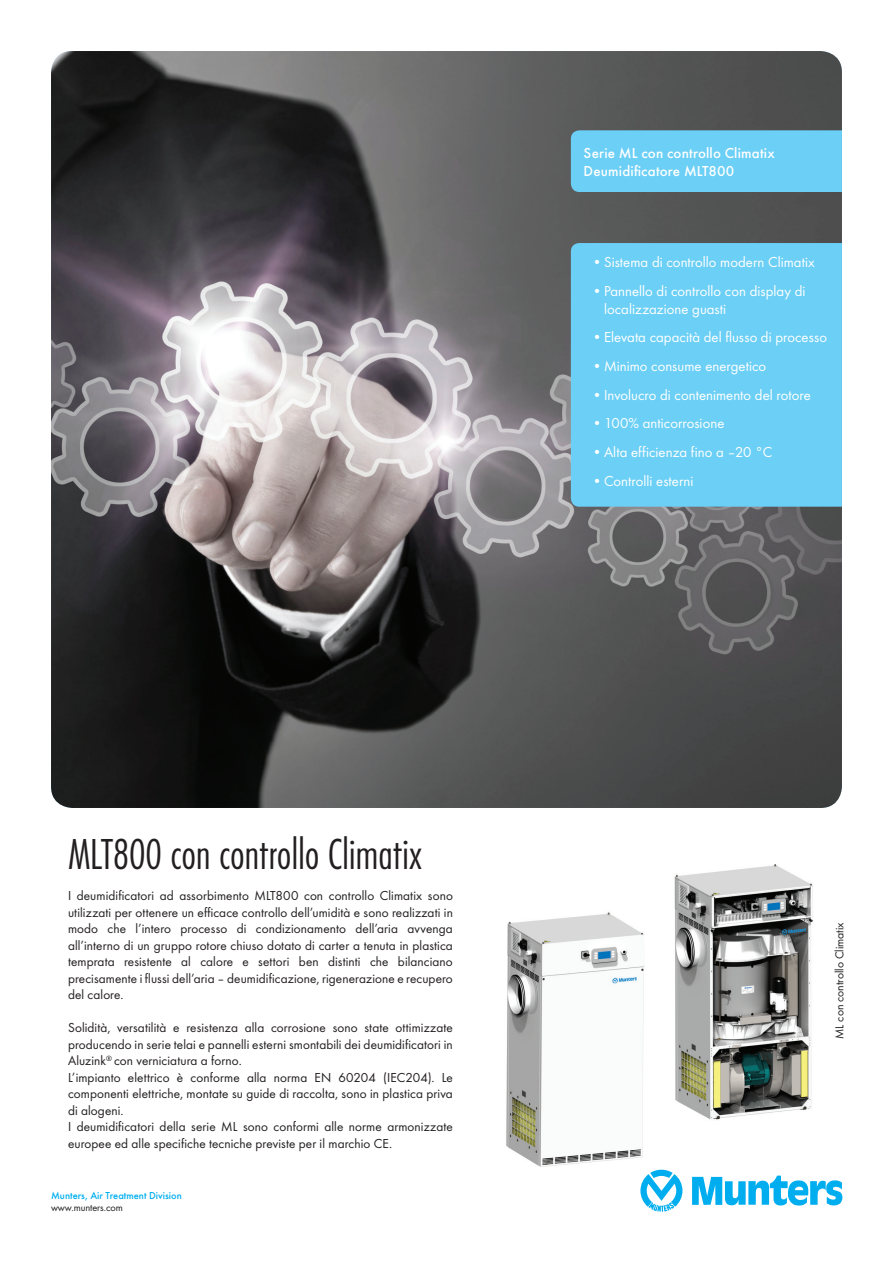
<style>
.page{position:relative;width:893px;height:1263px;background:#fff}
.page>*{position:absolute;margin:0;border:0;box-sizing:border-box;transform-origin:0 0}
.t1{font:300 45px "Futura Con";letter-spacing:-.005em;color:#231f20}
.t2{font:15px/18px "Futura Boo";letter-spacing:.005em;color:#fff}
.t3{font:500 15px/18px "Futura";letter-spacing:.01em;color:#fff}
.t4{font:13.5px/16.5px "Futura Boo";letter-spacing:.01em;color:#231f20;text-align:justify}
.t5{font:12px "Futura Boo";color:#231f20}
.t6{font:500 10.5px "Futura";color:#00aeef}
.t7{font:10.5px "Futura Boo";letter-spacing:-.005em;color:#231f20}
</style>
<div class="page">
<img style="left:51px;top:51px;width:791px;height:757px">
<svg style="left:692px;top:1175px;width:150px;height:31px"></svg>
<svg style="left:640px;top:1170px;width:42px;height:42px"></svg>
<img style="left:506px;top:864px;width:307px;height:302px">
<div style="left:571px;top:130px;width:271px;height:62px;background:#6bcff6"></div>
<div style="left:571px;top:243px;width:271px;height:264px;background:#6bcff6"></div>
<p class="t3" style="left:584px;top:144px;width:193px">Serie ML con controllo Climatix<br>Deumidificatore MLT800</p>
<p class="t2" style="left:592px;top:253px;width:224px">•Sistema di controllo modern Climatix</p>
<p class="t2" style="left:604px;top:282px;width:203px;text-indent:-12px">•Pannello di controllo con display di localizzazione guasti</p>
<p class="t2" style="left:592px;top:328px;width:237px">•Elevata capacità del flusso di processo</p>
<p class="t2" style="left:592px;top:357px;width:176px">•Minimo consume energetico</p>
<p class="t2" style="left:592px;top:385px;width:220px">•Involucro di contenimento del rotore</p>
<p class="t2" style="left:592px;top:414px;width:134px">•100% anticorrosione</p>
<p class="t2" style="left:592px;top:443px;width:182px">•Alta efficienza fino a –20 °C</p>
<p class="t2" style="left:592px;top:471px;width:103px">•Controlli esterni</p>
<h1 class="t1" style="left:68px;top:828px;width:355px">MLT800 con controllo Climatix</h1>
<p class="t4" style="left:68px;top:887px;width:386px">I deumidificatori ad assorbimento MLT800 con controllo Climatix sono utilizzati per ottenere un efficace controllo dell’umidità e sono realizzati in modo che l’intero processo di condizionamento dell’aria avvenga all’interno di un gruppo rotore chiuso dotato di carter a tenuta in plastica temprata resistente al calore e settori ben distinti che bilanciano precisamente i flussi dell’aria – deumidificazione, rigenerazione e recupero del calore.</p>
<p class="t4" style="left:68px;top:1019px;width:386px;text-align:left">Solidità, versatilità e resistenza alla corrosione sono state ottimizzate producendo in serie telai e pannelli esterni smontabili dei deumidificatori in Aluzink<sup>®</sup> con verniciatura a forno.<br>L’impianto elettrico è conforme alla norma EN 60204 (IEC204). Le componenti elettriche, montate su guide di raccolta, sono in plastica priva di alogeni.<br>I deumidificatori della serie ML sono conformi alle norme armonizzate europee ed alle specifiche tecniche previste per il marchio CE.</p>
<p class="t6" style="left:51px;top:1189px;width:132px">Munters, Air Treatment Division</p>
<p class="t7" style="left:51px;top:1201px;width:73px">www.munters.com</p>
<p class="t5" style="left:832px;top:1039px;width:118px;rotate:-90deg">ML con controllo Climatix</p>
</div>
